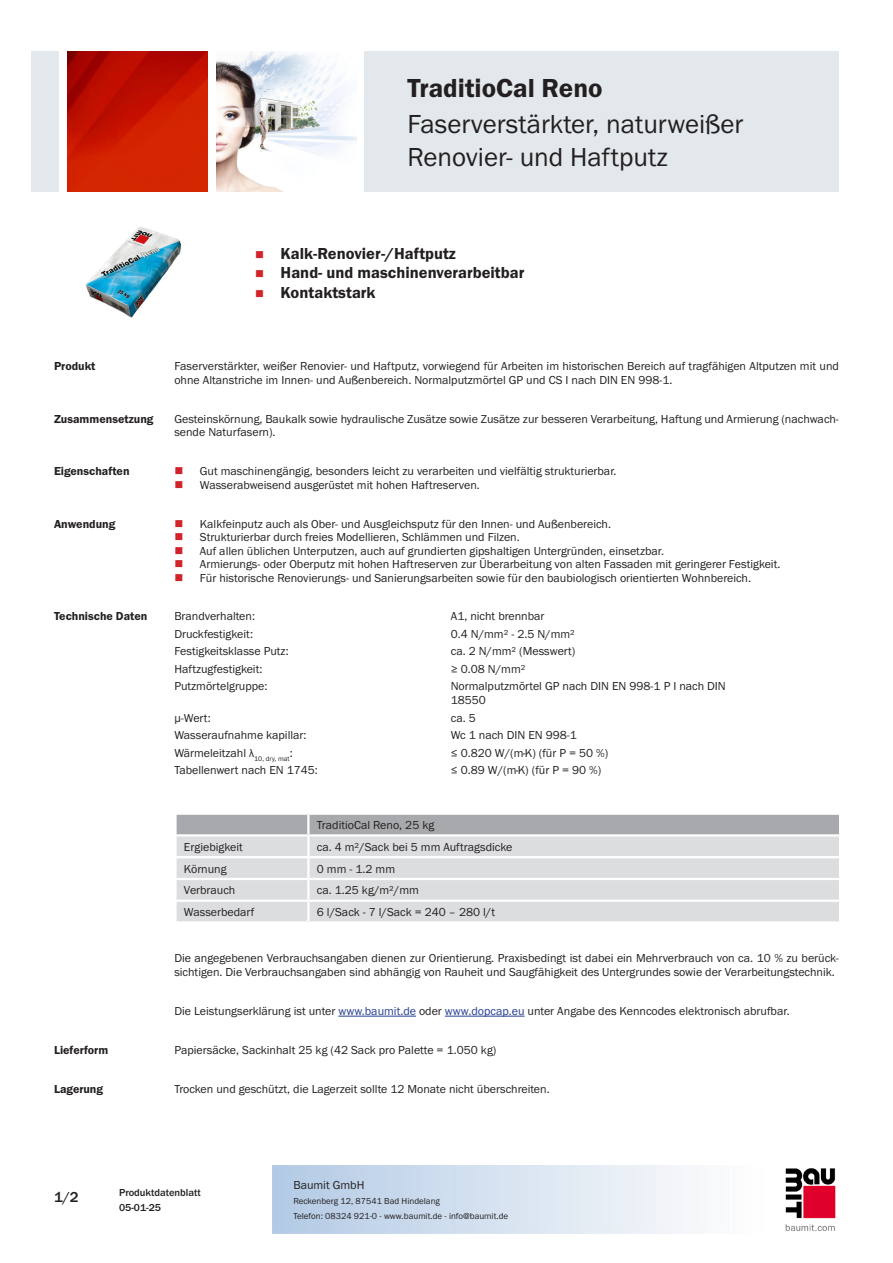
<style>
.page{position:relative;width:893px;height:1263px;background:#fff}
.page>*{position:absolute;margin:0;border:0;box-sizing:border-box;transform-origin:0 0}
.PDS_Produktname_Land{font:27px/32.4px "BM Franklin Gothic URW Boo";color:#231f20}
.PDS_Produktname{font:27px "BM Franklin Gothic URW Dem";color:#231f20}
.t1{font:16.5px "BM Franklin Gothic URW Dem";color:#231f20}
.t2{font:500 15px "BM Franklin Gothic URW";color:#231f20}
.PDS_Standard{font:12px/13.5px "BM Franklin Gothic URW Boo";color:#231f20}
.PDS_Standard_linksbü{font:12px/13.5px "BM Franklin Gothic URW Boo";color:#231f20}
.PDS_Header{font:12px "BM Franklin Gothic URW Dem";color:#231f20}
.t3{font:500 10.5px/15px "BM Franklin Gothic URW";color:#231f20}
.t4{font:9px/15px "BM Franklin Gothic URW Boo";color:#231f20}
.s1{color:#253f8e}
</style>
<div class="page">
<img style="left:785px;top:1168px;width:51px;height:63px">
<div style="left:32px;top:51px;width:27px;height:140px;background:#e2e8eb"></div>
<img style="left:68px;top:52px;width:140px;height:139px">
<img style="left:216px;top:51px;width:141px;height:140px">
<div style="left:365px;top:51px;width:474px;height:140px;background:#e2e8eb"></div>
<img style="left:85px;top:227px;width:97px;height:91px">
<div style="left:177px;top:836px;width:662px;height:85px;background:#dcdddf"></div>
<div style="left:176px;top:814px;width:664px;height:20px;background:#a8a9ad"></div>
<hr style="left:307px;top:836px;width:2px;height:20px;background:#fff">
<hr style="left:174px;top:856px;width:134px;height:2px;background:#fff">
<hr style="left:308px;top:856px;width:533px;height:2px;background:#fff">
<hr style="left:307px;top:858px;width:2px;height:20px;background:#fff">
<hr style="left:174px;top:878px;width:134px;height:2px;background:#fff">
<hr style="left:308px;top:878px;width:533px;height:2px;background:#fff">
<hr style="left:174px;top:899px;width:134px;height:3px;background:#fff">
<hr style="left:308px;top:899px;width:533px;height:3px;background:#fff">
<svg style="left:307px;top:880px;width:2px;height:41px"></svg>
<hr style="left:338px;top:1016px;width:78px;height:1px;background:#253f8e">
<hr style="left:445px;top:1016px;width:80px;height:1px;background:#253f8e">
<p class="PDS_Produktname" style="left:407px;top:71px;width:197px">TraditioCal Reno</p>
<p class="PDS_Produktname_Land" style="left:407px;top:109px;width:338px">Faserverstärkter, naturweißer<br>Renovier- und Haftputz</p>
<p class="t1" style="left:281px;top:243px;width:177px">Kalk-Renovier-/Haftputz</p>
<p class="t1" style="left:281px;top:263px;width:245px">Hand- und maschinenverarbeitbar</p>
<p class="t1" style="left:281px;top:282px;width:96px">Kontaktstark</p>
<p class="PDS_Header" style="left:54px;top:359px;width:43px">Produkt</p>
<p class="PDS_Standard" style="left:174px;top:360px;width:666px">Faserverstärkter, weißer Renovier- und Haftputz, vorwiegend für Arbeiten im historischen Bereich auf tragfähigen Altputzen mit und ohne Altanstriche im Innen- und Außenbereich. Normalputzmörtel GP und CS I nach DIN EN 998-1.</p>
<p class="PDS_Header" style="left:54px;top:411px;width:101px">Zusammensetzung</p>
<p class="PDS_Standard" style="left:174px;top:412px;width:666px">Gesteinskörnung, Baukalk sowie hydraulische Zusätze sowie Zusätze zur besseren Verarbeitung, Haftung und Armierung (nachwach&shy;sende Naturfasern).</p>
<p class="PDS_Header" style="left:54px;top:464px;width:77px">Eigenschaften</p>
<p class="PDS_Standard" style="left:200px;top:465px;width:418px">Gut maschinengängig, besonders leicht zu verarbeiten und vielfältig strukturierbar.</p>
<p class="PDS_Standard" style="left:200px;top:478px;width:281px">Wasserabweisend ausgerüstet mit hohen Haftreserven.</p>
<p class="PDS_Header" style="left:54px;top:516px;width:63px">Anwendung</p>
<p class="PDS_Standard" style="left:200px;top:517px;width:413px">Kalkfeinputz auch als Ober- und Ausgleichsputz für den Innen- und Außenbereich.</p>
<p class="PDS_Standard" style="left:200px;top:530px;width:321px">Strukturierbar durch freies Modellieren, Schlämmen und Filzen.</p>
<p class="PDS_Standard" style="left:200px;top:544px;width:466px">Auf allen üblichen Unterputzen, auch auf grundierten gipshaltigen Untergründen, einsetzbar.</p>
<p class="PDS_Standard" style="left:200px;top:557px;width:582px">Armierungs- oder Oberputz mit hohen Haftreserven zur Überarbeitung von alten Fassaden mit geringerer Festigkeit.</p>
<p class="PDS_Standard" style="left:200px;top:571px;width:553px">Für historische Renovierungs- und Sanierungsarbeiten sowie für den baubiologisch orientierten Wohnbereich.</p>
<p class="PDS_Header" style="left:54px;top:609px;width:95px">Technische Daten</p>
<p class="PDS_Standard_linksbü" style="left:174px;top:610px;width:82px">Brandverhalten:</p>
<p class="PDS_Standard_linksbü" style="left:451px;top:610px;width:95px">A1, nicht brennbar</p>
<p class="PDS_Standard_linksbü" style="left:174px;top:627px;width:80px">Druckfestigkeit:</p>
<p class="PDS_Standard_linksbü" style="left:451px;top:627px;width:126px">0.4 N/mm² - 2.5 N/mm²</p>
<p class="PDS_Standard_linksbü" style="left:174px;top:645px;width:116px">Festigkeitsklasse Putz:</p>
<p class="PDS_Standard_linksbü" style="left:451px;top:645px;width:126px">ca. 2 N/mm² (Messwert)</p>
<p class="PDS_Standard_linksbü" style="left:174px;top:662px;width:90px">Haftzugfestigkeit:</p>
<p class="PDS_Standard_linksbü" style="left:451px;top:662px;width:76px">≥ 0.08 N/mm²</p>
<p class="PDS_Standard_linksbü" style="left:174px;top:680px;width:95px">Putzmörtelgruppe:</p>
<p class="PDS_Standard_linksbü" style="left:451px;top:680px;width:277px">Normalputzmörtel GP nach DIN EN 998-1 P I nach DIN<br>18550</p>
<p class="PDS_Standard_linksbü" style="left:174px;top:711px;width:38px">μ-Wert:</p>
<p class="PDS_Standard_linksbü" style="left:451px;top:711px;width:26px">ca. 5</p>
<p class="PDS_Standard_linksbü" style="left:174px;top:728px;width:134px">Wasseraufnahme kapillar:</p>
<p class="PDS_Standard_linksbü" style="left:451px;top:728px;width:128px">Wc 1 nach DIN EN 998-1</p>
<p class="PDS_Standard_linksbü" style="left:174px;top:746px;width:120px">Wärmeleitzahl λ<sub>10,</sub> <sub>dry,</sub> <sub>mat</sub>:</p>
<p class="PDS_Standard_linksbü" style="left:451px;top:746px;width:159px">≤ 0.820 W/(m·K) (für P = 50 %)</p>
<p class="PDS_Standard_linksbü" style="left:174px;top:763px;width:145px">Tabellenwert nach EN 1745:</p>
<p class="PDS_Standard_linksbü" style="left:451px;top:763px;width:152px">≤ 0.89 W/(m·K) (für P = 90 %)</p>
<p class="PDS_Standard_linksbü" style="left:317px;top:818px;width:119px">TraditioCal Reno, 25 kg</p>
<p class="PDS_Standard_linksbü" style="left:184px;top:840px;width:60px">Ergiebigkeit</p>
<p class="PDS_Standard_linksbü" style="left:317px;top:840px;width:197px">ca. 4 m²/Sack bei 5 mm Auftragsdicke</p>
<p class="PDS_Standard_linksbü" style="left:184px;top:862px;width:44px">Körnung</p>
<p class="PDS_Standard_linksbü" style="left:317px;top:862px;width:80px">0 mm - 1.2 mm</p>
<p class="PDS_Standard_linksbü" style="left:184px;top:884px;width:53px">Verbrauch</p>
<p class="PDS_Standard_linksbü" style="left:317px;top:884px;width:103px">ca. 1.25 kg/m²/mm</p>
<p class="PDS_Standard_linksbü" style="left:184px;top:905px;width:72px">Wasserbedarf</p>
<p class="PDS_Standard_linksbü" style="left:317px;top:905px;width:180px">6 l/Sack - 7 l/Sack = 240 – 280 l/t</p>
<p class="PDS_Standard" style="left:174px;top:952px;width:666px">Die angegebenen Verbrauchsangaben dienen zur Orientierung. Praxisbedingt ist dabei ein Mehrverbrauch von ca. 10 % zu berück&shy;sichtigen. Die Verbrauchsangaben sind abhängig von Rauheit und Saugfähigkeit des Untergrundes sowie der Verarbeitungstechnik.</p>
<p class="PDS_Standard" style="left:174px;top:1004px;width:617px">Die Leistungserklärung ist unter <span class="s1">www.baumit.de</span> oder <span class="s1">www.dopcap.eu</span> unter Angabe des Kenncodes elektronisch abrufbar.</p>
<p class="PDS_Header" style="left:54px;top:1042px;width:56px">Lieferform</p>
<p class="PDS_Standard" style="left:174px;top:1043px;width:324px">Papiersäcke, Sackinhalt 25 kg (42 Sack pro Palette = 1.050 kg)</p>
<p class="PDS_Header" style="left:54px;top:1081px;width:51px">Lagerung</p>
<p class="PDS_Standard" style="left:174px;top:1082px;width:377px">Trocken und geschützt, die Lagerzeit sollte 12 Monate nicht überschreiten.</p>
<p class="t2" style="left:54px;top:1188px;width:26px">1/2</p>
<p class="t3" style="left:119px;top:1185px;width:83px">Produktdatenblatt<br>05-01-25</p>
<p class="PDS_Standard" style="left:293px;top:1178px;width:73px">Baumit GmbH</p>
<p class="t4" style="left:293px;top:1193px;width:216px">Reckenberg 12, 87541 Bad Hindelang<br>Telefon: 08324 921-0 - www.baumit.de - info@baumit.de</p>
</div>
